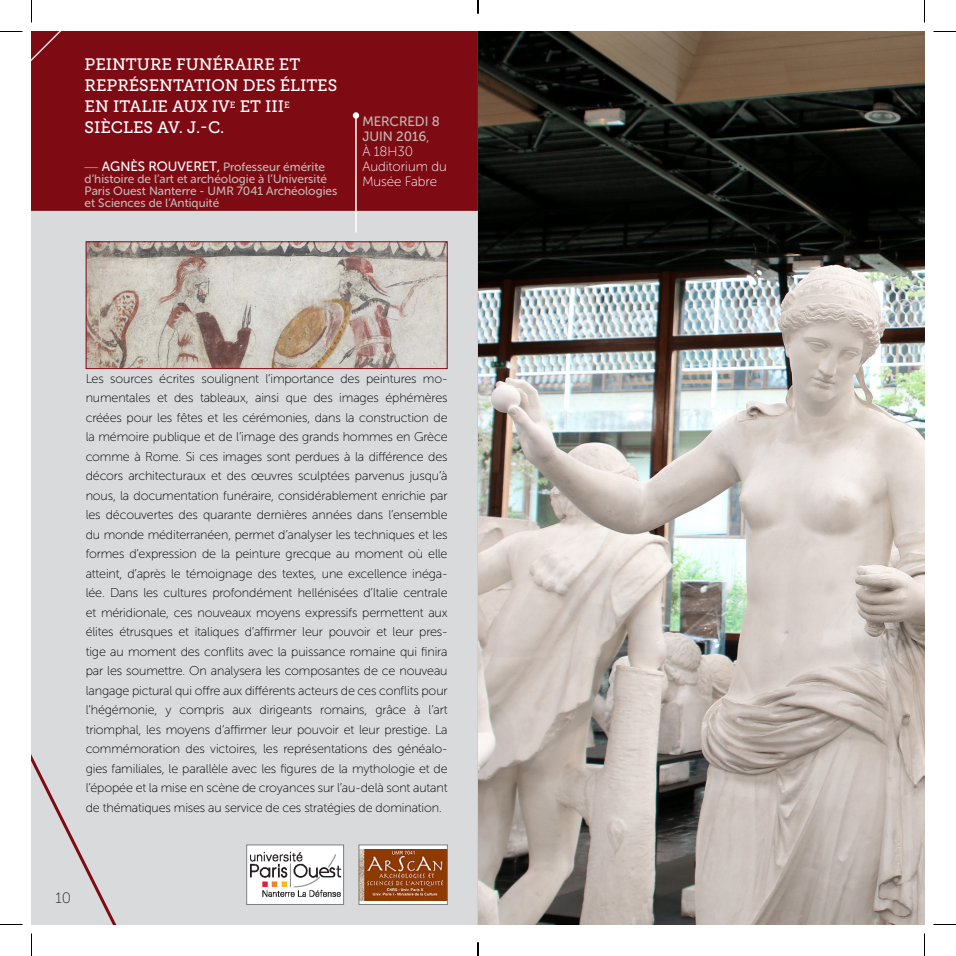
<style>
.page{position:relative;width:956px;height:956px;background:#fff}
.page>*{position:absolute;margin:0;border:0;box-sizing:border-box;transform-origin:0 0}
.t1{font:16.5px/21px "Museo Slab 500";color:#fff}
.t2{font:15px "Museo Sans Rounded 100";color:#231f20}
.t3{font:13.5px/15px "Museo Sans Rounded 100";color:#fff}
.t4{font:13.5px/15px "Museo Sans Rounded 500";color:#c2b7b2}
.t5{font:12.75px/19.5px "Museo Sans Rounded 100";letter-spacing:-.01em;color:#000;text-align:justify}
.t6{font:12px/12px "Museo Sans Rounded 500";color:#c2b7b2}
.s1{font-family:"Bell Gothic BT";font-size:13.5px}
.s2{font-size:13.5px;color:#fff}
.s3{color:#fff}
.s4{font-family:"Museo Sans Rounded 100";color:#fff}
</style>
<div class="page">
<div style="left:32px;top:32px;width:892px;height:892px;background:#d9dadc"></div>
<div style="left:32px;top:32px;width:446px;height:179px;background:#7e0b14"></div>
<svg style="left:32px;top:756px;width:215px;height:168px"></svg>
<div style="left:32px;top:32px;width:92px;height:67px;background:#7e0b14"></div>
<hr style="left:355px;top:115px;width:2px;height:117px;background:#fff">
<div style="left:353px;top:112px;width:6px;height:7px;border:2px solid #fff;border-radius:50%"></div>
<img style="left:88px;top:243px;width:358px;height:124px">
<div style="left:86px;top:241px;width:362px;height:128px;border:1px solid #7e0b14"></div>
<div style="left:359px;top:845px;width:88px;height:59px;background:linear-gradient(to right,#fff,#fff)"></div>
<img style="left:361px;top:849px;width:85px;height:51px">
<div style="left:359px;top:845px;width:89px;height:60px;border:1px solid #7c7e81"></div>
<div style="left:247px;top:845px;width:97px;height:59px;background:#fff"></div>
<img style="left:250px;top:851px;width:92px;height:46px">
<div style="left:246px;top:845px;width:98px;height:60px;border:1px solid #7c7e81"></div>
<img style="left:478px;top:32px;width:446px;height:892px">
<svg style="left:0;top:31px;width:22px;height:1px"></svg>
<svg style="left:933px;top:31px;width:23px;height:1px"></svg>
<svg style="left:0;top:924px;width:22px;height:1px"></svg>
<svg style="left:933px;top:924px;width:23px;height:1px"></svg>
<svg style="left:31px;top:0;width:1px;height:23px"></svg>
<svg style="left:31px;top:933px;width:1px;height:23px"></svg>
<svg style="left:924px;top:0;width:1px;height:23px"></svg>
<svg style="left:924px;top:933px;width:1px;height:23px"></svg>
<svg style="left:477px;top:0;width:2px;height:14px"></svg>
<svg style="left:477px;top:942px;width:2px;height:14px"></svg>
<p class="t1" style="left:85px;top:54px;width:254px">PEINTURE FUNÉRAIRE ET<br>REPRÉSENTATION DES ÉLITES<br>EN ITALIE AUX IV<sup>E</sup> ET III<sup>E<br></sup>SIÈCLES AV. J.-C.</p>
<p class="t6" style="left:85px;top:161px;width:254px"><span class="s1">—</span> <span class="s2">AGNÈS ROUVERET</span><span class="s3">,</span> Professeur émérite d’histoire de l’art et archéologie à l’Université Paris Ouest Nanterre - UMR 7041 Archéologies et Sciences de l’Antiquité</p>
<p class="t4" style="left:362px;top:114px;width:79px">MERCREDI 8<br>JUIN 2016<span class="s4">,</span></p>
<p class="t3" style="left:362px;top:144px;width:86px">À 18H30<br>Auditorium du<br>Musée Fabre</p>
<p class="t5" style="left:86px;top:369px;width:363px">Les sources écrites soulignent l’importance des peintures mo&shy;numentales et des tableaux, ainsi que des images éphémères créées pour les fêtes et les cérémonies, dans la construction de la mémoire publique et de l’image des grands hommes en Grèce comme à Rome. Si ces images sont perdues à la différence des décors architecturaux et des œuvres sculptées parvenus jusqu’à nous, la documentation funéraire, considérablement enrichie par les découvertes des quarante dernières années dans l’ensemble du monde méditerranéen, permet d’analyser les techniques et les formes d’expression de la peinture grecque au moment où elle atteint, d’après le témoignage des textes, une excellence inéga&shy;lée. Dans les cultures profondément hellénisées d’Italie centrale et méridionale, ces nouveaux moyens expressifs permettent aux élites étrusques et italiques d’affirmer leur pouvoir et leur pres&shy;tige au moment des conflits avec la puissance romaine qui finira par les soumettre. On analysera les composantes de ce nouveau langage pictural qui offre aux différents acteurs de ces conflits pour l’hégémonie, y compris aux dirigeants romains, grâce à l’art triomphal, les moyens d’affirmer leur pouvoir et leur prestige. La commémoration des victoires, les représentations des généalo&shy;gies familiales, le parallèle avec les figures de la mythologie et de l’épopée et la mise en scène de croyances sur l’au-delà sont autant de thématiques mises au service de ces stratégies de domination.</p>
<p class="t2" style="left:56px;top:889px;width:17px">10</p>
</div>
